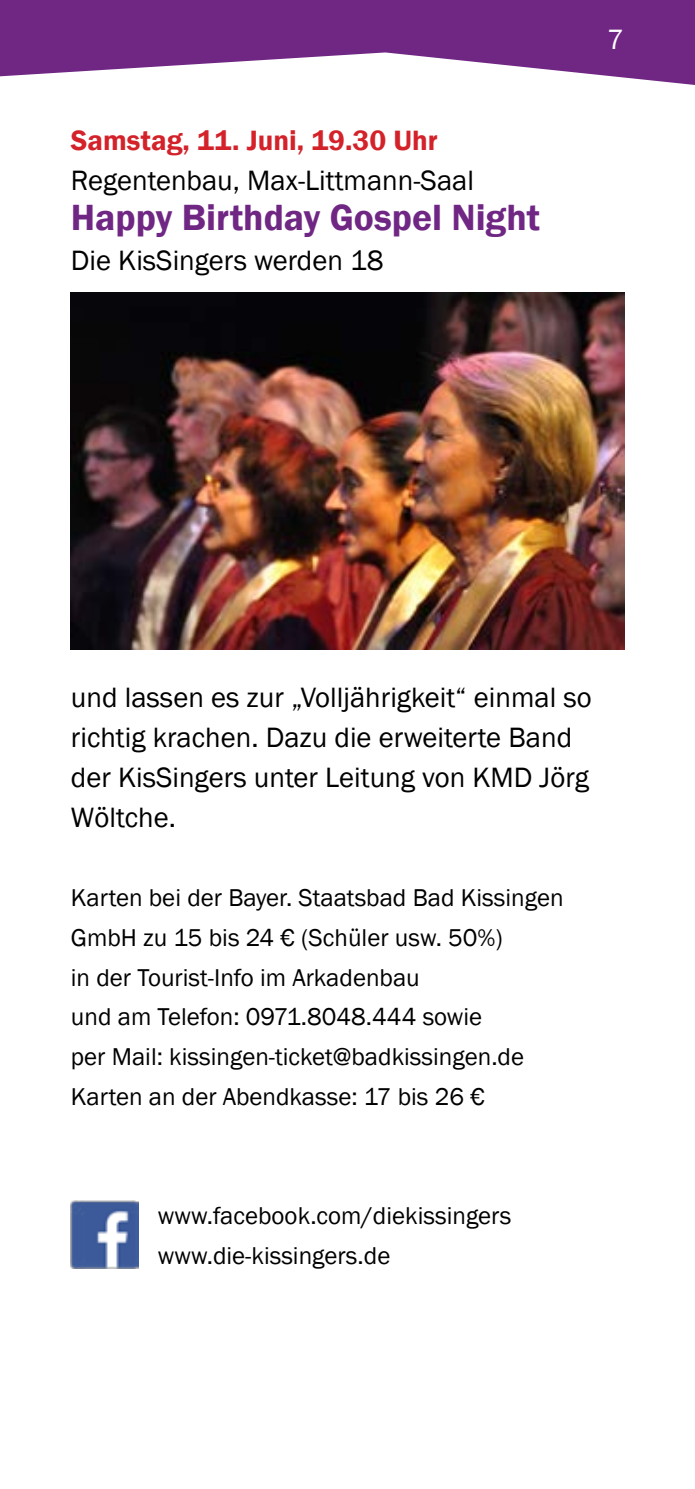
<style>
.page{position:relative;width:695px;height:1489px;background:#fff}
.page>*{position:absolute;margin:0;border:0;box-sizing:border-box;transform-origin:0 0}
.t1{font:600 37.5px "Franklin Gothic";color:#702784}
.t2{font:28.75px/39.8px "Franklin Gothic";color:#000}
.t3{font:600 28.75px "Franklin Gothic";color:#d3222a}
.t4{font:28.75px "Franklin Gothic";color:#fff}
.t5{font:25px/39.8px "Franklin Gothic";color:#000}
</style>
<div class="page">
<svg style="left:0;top:0;width:694px;height:85px;fill:#702784"></svg>
<img style="left:71px;top:292px;width:553px;height:357px">
<img style="left:71px;top:1200px;width:68px;height:67px">
<p class="t3" style="left:71px;top:123px;width:368px">Samstag, 11. Juni, 19.30 Uhr</p>
<p class="t2" style="left:71px;top:161px;width:404px">Regentenbau, Max-Littmann-Saal</p>
<h1 class="t1" style="left:71px;top:194px;width:470px">Happy Birthday Gospel Night</h1>
<p class="t2" style="left:71px;top:241px;width:314px">Die KisSingers werden 18</p>
<p class="t4" style="left:607px;top:22px;width:18px">7</p>
<p class="t2" style="left:71px;top:678px;width:522px">und lassen es zur „Volljährigkeit“ einmal so richtig krachen. Dazu die erweiterte Band der KisSingers unter Leitung von KMD Jörg Wöltche.</p>
<p class="t5" style="left:71px;top:878px;width:494px">Karten bei der Bayer. Staatsbad Bad Kissingen GmbH zu 15 bis 24 € (Schüler usw. 50%)<br>in der Tourist-Info im Arkadenbau<br>und am Telefon: 0971.8048.444 sowie<br>per Mail: kissingen-ticket@badkissingen.de Karten an der Abendkasse: 17 bis 26 €</p>
<p class="t5" style="left:158px;top:1196px;width:355px">www.facebook.com/diekissingers www.die-kissingers.de</p>
</div>
